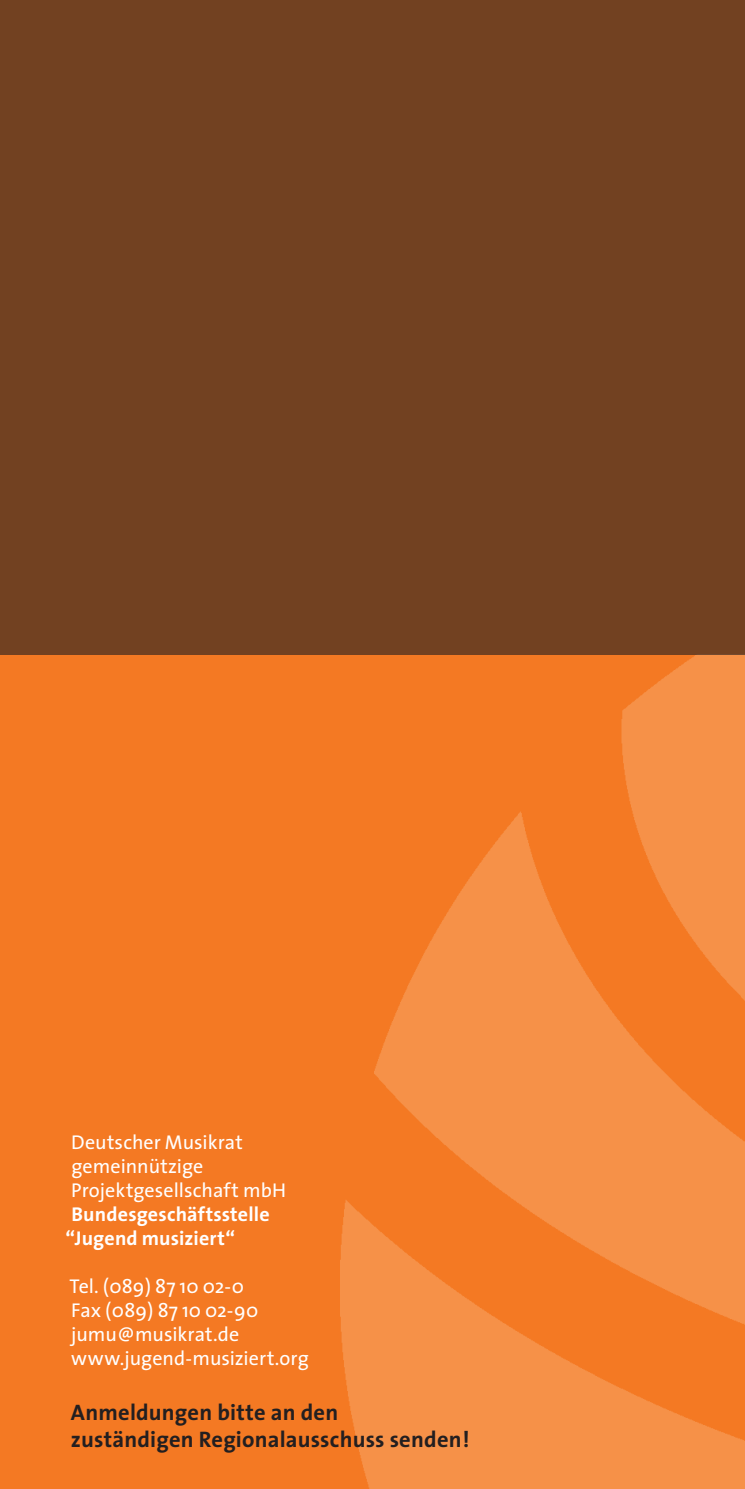
<style>
.page{position:relative;width:745px;height:1489px;background:#fff}
.page>*{position:absolute;margin:0;border:0;box-sizing:border-box;transform-origin:0 0}
.t1{font:700 22.5px/27px "The Sans";letter-spacing:.01em;color:#231f20}
.t2{font:800 22.5px "The Sans";color:#231f20}
.t3{font:20px/24px "The Sans";color:#fff}
.t4{font:700 20px/24px "The Sans";letter-spacing:.01em;color:#fff}
</style>
<div class="page">
<div style="left:0;top:654px;width:744px;height:834px;background:#f47923"></div>
<img style="left:340px;top:654px;width:404px;height:834px">
<div style="left:0;top:0;width:744px;height:654px;background:#724121"></div>
<p class="t3" style="left:71px;top:1129px;width:216px">Deutscher Musikrat gemeinnützige<br>Projektgesellschaft mbH</p>
<p class="t4" style="left:66px;top:1201px;width:205px">Bundesgeschäftsstelle “Jugend musiziert“</p>
<p class="t3" style="left:69px;top:1273px;width:241px">Tel. (089) 87 10 02-0<br>Fax (089) 87 10 02-90 jumu@musikrat.de www.jugend-musiziert.org</p>
<p class="t1" style="left:71px;top:1398px;width:400px">Anmeldungen bitte an den<br>zuständigen Regionalausschuss senden!</p>
<p class="t2" style="left:70px;top:1386px;width:29px">60</p>
</div>
